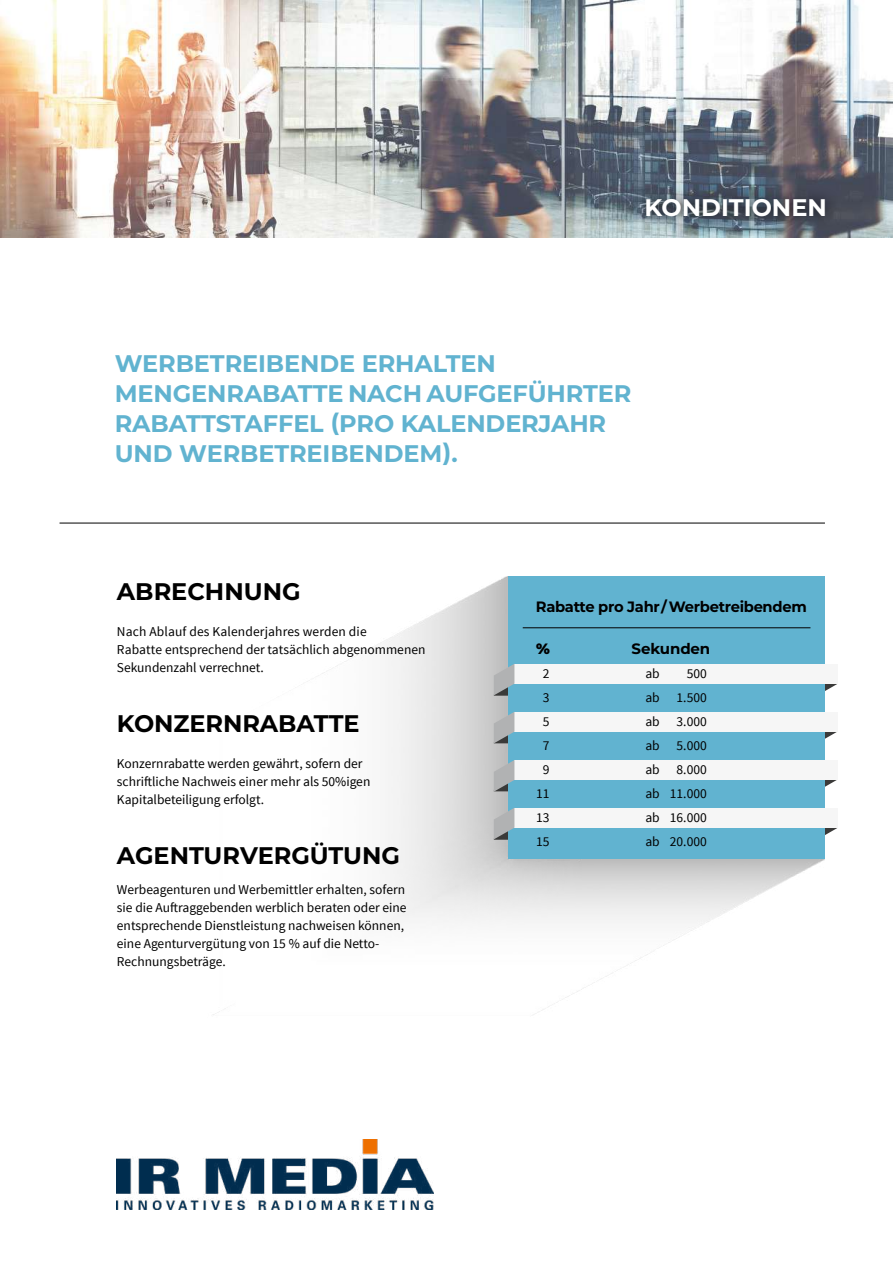
<style>
.page{position:relative;width:893px;height:1263px;background:#fff}
.page>*{position:absolute;margin:0;border:0;box-sizing:border-box;transform-origin:0 0}
.t1{font:700 24px/30px "Montserrat";letter-spacing:-.005em;color:#61b3d0}
.t2{font:700 24px "Montserrat";color:#000}
.t3{font:700 24px "Montserrat";color:#fff}
.t4{font:700 15px "Montserrat";letter-spacing:-.02em;color:#000}
.t5{font:900 15px "Montserrat";color:#000}
.t6{font:13.5px/24px "Source Sans Pro";color:#000}
</style>
<div class="page">
<img style="left:0;top:0;width:893px;height:237px">
<div style="left:633px;top:185px;width:206px;height:45px;background:#000;opacity:.75"></div>
<svg style="left:824px;top:684px;width:13px;height:12px"></svg>
<svg style="left:824px;top:828px;width:13px;height:12px"></svg>
<svg style="left:824px;top:711px;width:13px;height:32px"></svg>
<svg style="left:824px;top:759px;width:13px;height:32px"></svg>
<div style="left:508px;top:576px;width:316px;height:283px;background:#61b3d0"></div>
<div style="left:514px;top:664px;width:323px;height:20px;background:#f6f6f6"></div>
<svg style="left:494px;top:664px;width:20px;height:32px"></svg>
<div style="left:514px;top:760px;width:323px;height:20px;background:#f6f6f6"></div>
<svg style="left:494px;top:760px;width:20px;height:32px"></svg>
<div style="left:514px;top:808px;width:323px;height:20px;background:#f6f6f6"></div>
<svg style="left:494px;top:807px;width:20px;height:33px"></svg>
<div style="left:514px;top:712px;width:323px;height:20px;background:#f6f6f6"></div>
<svg style="left:494px;top:711px;width:20px;height:32px"></svg>
<hr style="left:523px;top:627px;width:287px;height:1px;background:#000">
<hr style="left:60px;top:523px;width:765px;height:1px;background:#000">
<img style="left:117px;top:1139px;width:317px;height:70px">
<h1 class="t3" style="left:644px;top:190px;width:184px">KONDITIONEN</h1>
<h1 class="t1" style="left:115px;top:347px;width:518px">WERBETREIBENDE ERHALTEN<br>MENGENRABATTE NACH AUFGEFÜHRTER<br>RABATTSTAFFEL (PRO KALENDERJAHR<br>UND WERBETREIBENDEM).</h1>
<h1 class="t2" style="left:117px;top:574px;width:185px">ABRECHNUNG</h1>
<p class="t6" style="left:117px;top:623px;width:310px;line-height:18px">Nach Ablauf des Kalenderjahres werden die<br>Rabatte entsprechend der tatsächlich abgenommenen<br>Sekundenzahl verrechnet.</p>
<h1 class="t2" style="left:117px;top:706px;width:244px">KONZERNRABATTE</h1>
<p class="t6" style="left:117px;top:755px;width:255px;line-height:18px">Konzernrabatte werden gewährt, sofern der schriftliche Nachweis einer mehr als 50%igen<br>Kapitalbeteiligung erfolgt.</p>
<h1 class="t2" style="left:117px;top:838px;width:285px">AGENTURVERGÜTUNG</h1>
<p class="t6" style="left:117px;top:881px;width:291px;line-height:18px">Werbeagenturen und Werbemittler erhalten, sofern sie die Auftraggebenden werblich beraten oder eine entsprechende Dienstleistung nachweisen können, eine Agenturvergütung von 15 % auf die Netto-Rechnungsbeträge.</p>
<p class="t4" style="left:536px;top:596px;width:272px">Rabatte pro Jahr/ Werbetreibendem</p>
<p class="t5" style="left:536px;top:637px;width:15px">%</p>
<p class="t6" style="left:536px;top:662px;width:15px;text-align:center">2<br>3<br>5<br>7<br>9<br>11<br>13<br>15</p>
<p class="t4" style="left:632px;top:638px;width:80px">Sekunden</p>
<p class="t6" style="left:645px;top:662px;width:16px;text-align:justify">ab ab ab ab ab ab ab ab</p>
<p class="t6" style="left:670px;top:662px;width:38px;text-align:right">500<br>1.500<br>3.000<br>5.000<br>8.000<br>11.000<br>16.000<br>20.000</p>
</div>
